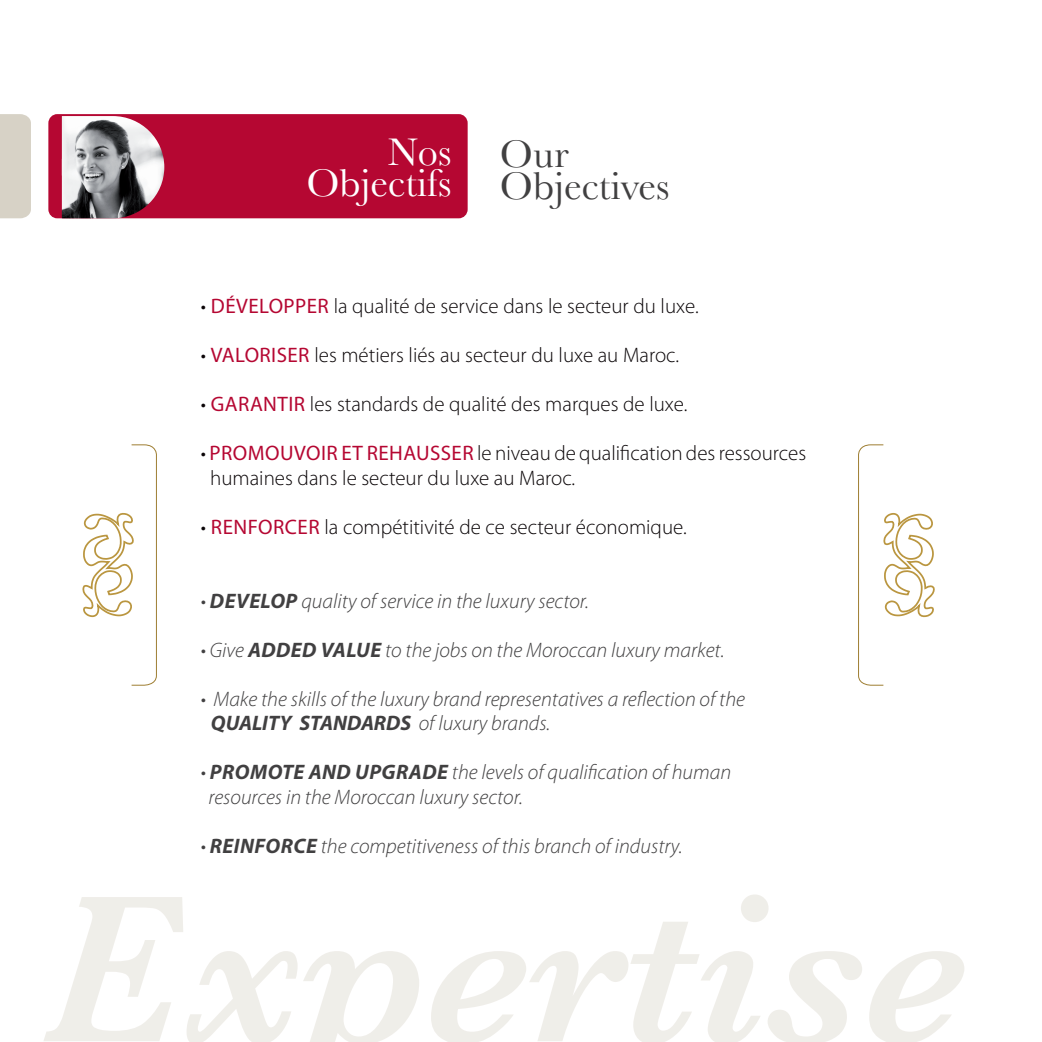
<style>
.page{position:relative;width:1042px;height:1042px;background:#fff}
.page>*{position:absolute;margin:0;border:0;box-sizing:border-box;transform-origin:0 0}
.t1{font:40.25px/31.5px "Baskerville";color:#414041}
.t2{font:40.25px/31.5px "Baskerville";color:#fff;text-align:right}
.t3{font:italic 300 21px/24.5px "Myriad Pro";color:#414041}
.t4{font:300 21px/24.5px "Myriad Pro";color:#0a0507}
.s1{font-weight:400;color:#b50732}
.s2{font-weight:700}
</style>
<div class="page">
<div style="left:48px;top:114px;width:420px;height:104px;background:#b50732;border-radius:9px"></div>
<div style="left:0;top:114px;width:31px;height:104px;background:#d7d2c6"></div>
<img style="left:62px;top:116px;width:102px;height:102px">
<svg style="left:82px;top:444px;width:75px;height:242px"></svg>
<svg style="left:858px;top:444px;width:77px;height:242px"></svg>
<svg style="left:44px;top:894px;width:920px;height:148px"></svg>
<h1 class="t2" style="left:306px;top:136px;width:147px">Nos<br>Objectifs</h1>
<h1 class="t1" style="left:500px;top:138px;width:171px">Our<br>Objectives</h1>
<p class="t4" style="left:201px;top:294px;width:499px">• <span class="s1">DÉVELOPPER</span> la qualité de service dans le secteur du luxe.</p>
<p class="t4" style="left:201px;top:343px;width:479px">• <span class="s1">VALORISER</span> les métiers liés au secteur du luxe au Maroc.</p>
<p class="t4" style="left:201px;top:392px;width:488px">• <span class="s1">GARANTIR</span> les standards de qualité des marques de luxe.</p>
<p class="t4" style="left:210px;top:441px;width:598px;text-indent:-9px">• <span class="s1">PROMOUVOIR ET REHAUSSER</span> le niveau de qualification des ressources humaines dans le secteur du luxe au Maroc.</p>
<p class="t4" style="left:201px;top:514px;width:487px">• <span class="s1">RENFORCER</span> la compétitivité de ce secteur économique.</p>
<p class="t3" style="left:201px;top:588px;width:390px">• <span class="s2">DEVELOP</span> quality of service in the luxury sector.</p>
<p class="t3" style="left:201px;top:637px;width:525px">• Give <span class="s2">ADDED VALUE</span> to the jobs on the Moroccan luxury market.</p>
<p class="t3" style="left:211px;top:686px;width:536px;text-indent:-10px">• Make the skills of the luxury brand representatives a reflection of the<br><span class="s2">QUALITY STANDARDS</span> of luxury brands.</p>
<p class="t3" style="left:208px;top:759px;width:524px;text-indent:-8px">• <span class="s2">PROMOTE AND UPGRADE</span> the levels of qualification of human resources in the Moroccan luxury sector.</p>
<p class="t3" style="left:201px;top:833px;width:483px">• <span class="s2">REINFORCE</span> the competitiveness of this branch of industry.</p>
</div>
